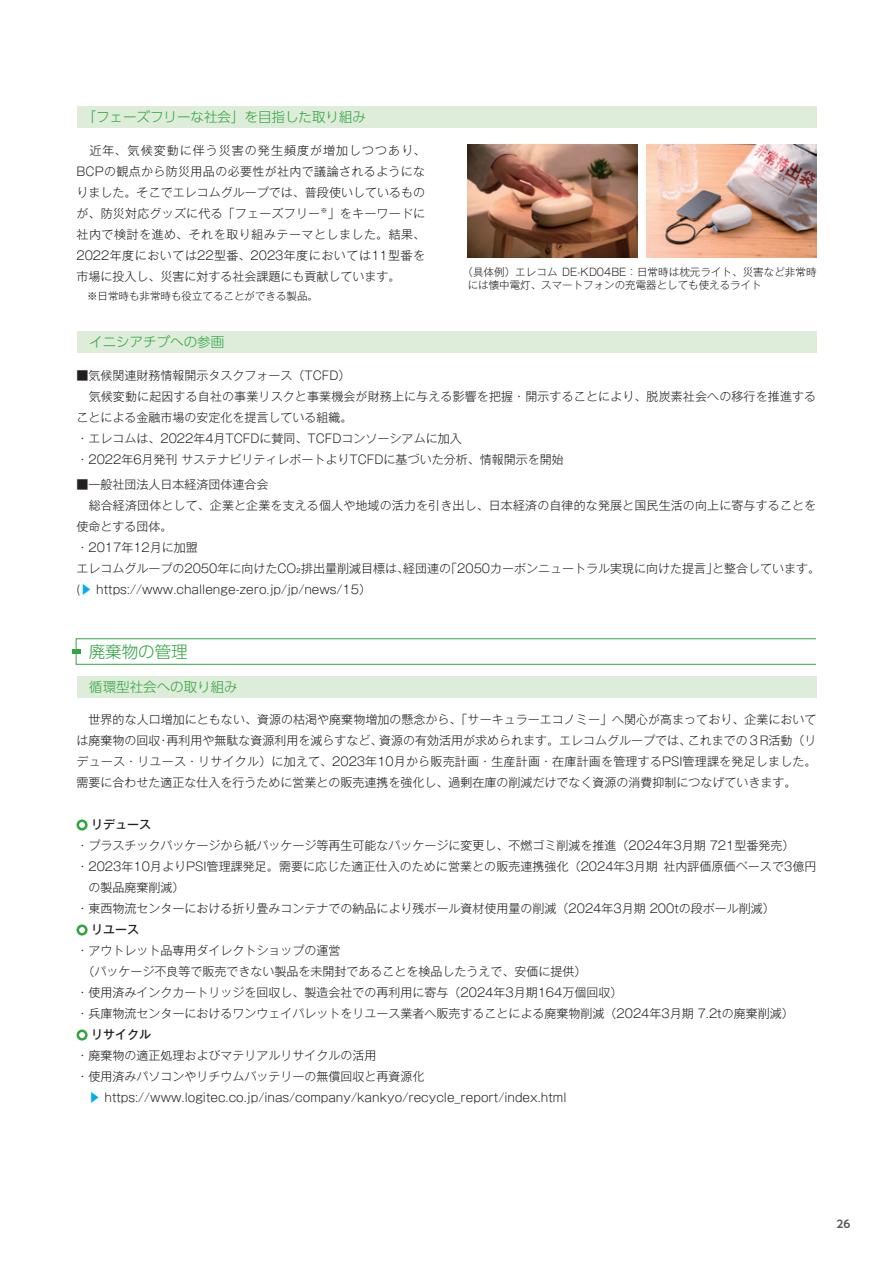
<style>
.page{position:relative;width:893px;height:1263px;background:#fff}
.page>*{position:absolute;margin:0;border:0;box-sizing:border-box;transform-origin:0 0}
.t1{font:300 16.5px "UD Shin Go Pro";color:#32a543}
.t2{font:300 13.5px "UD Shin Go Pro";color:#32a543}
.t3{font:300 12px/21px "Gothic MB101 Pr 5";color:#231f20}
.t4{font:500 12px "Gothic MB101 Pr 5";color:#231f20}
.t5{font:300 10.5px/13.5px "Gothic MB101 Pr 5";color:#231f20}
.t6{font:700 10.5px "UD Shin Go NT Pro De";color:#57585a}
.s1{color:#00aeef}
</style>
<div class="page">
<div style="left:77px;top:331px;width:739px;height:22px;background:#deecda"></div>
<div style="left:77px;top:106px;width:739px;height:22px;background:#deecda"></div>
<img style="left:468px;top:145px;width:170px;height:113px">
<img style="left:646px;top:145px;width:170px;height:113px">
<div style="left:77px;top:819px;width:11px;height:11px;border:3px solid #32a543;border-radius:50%"></div>
<div style="left:77px;top:924px;width:11px;height:11px;border:3px solid #32a543;border-radius:50%"></div>
<div style="left:77px;top:1029px;width:11px;height:11px;border:3px solid #32a543;border-radius:50%"></div>
<div style="left:76px;top:638px;width:740px;height:27px;border:1px solid #32a543"></div>
<div style="left:72px;top:649px;width:8px;height:5px;background:#32a543"></div>
<div style="left:77px;top:676px;width:739px;height:21px;background:#deecda"></div>
<p class="t2" style="left:83px;top:106px;width:285px">「フェーズフリーな社会」を目指した取り組み</p>
<p class="t3" style="left:77px;top:139px;width:350px;text-align:justify">　近年、気候変動に伴う災害の発生頻度が増加しつつあり、BCPの観点から防災用品の必要性が社内で議論されるようになりました。そこでエレコムグループでは、普段使いしているものが、防災対応グッズに代る「フェーズフリー<sup>※</sup>」をキーワードに社内で検討を進め、それを取り組みテーマとしました。結果、2022年度においては22型番、2023年度においては11型番を市場に投入し、災害に対する社会課題にも貢献しています。</p>
<p class="t5" style="left:77px;top:289px;width:243px">　※日常時も非常時も役立てることができる製品。</p>
<p class="t2" style="left:89px;top:331px;width:137px">イニシアチブへの参画</p>
<p class="t5" style="left:468px;top:264px;width:350px;text-indent:-5px">（具体例）エレコム DE-KD04BE：日常時は枕元ライト、災害など非常時には懐中電灯、スマートフォンの充電器としても使えるライト</p>
<p class="t3" style="left:77px;top:364px;width:741px">■気候関連財務情報開示タスクフォース（TCFD）<br>　気候変動に起因する自社の事業リスクと事業機会が財務上に与える影響を把握・開示することにより、脱炭素社会への移行を推進することによる金融市場の安定化を提言している組織。<br>・エレコムは、2022年4月TCFDに賛同、TCFDコンソーシアムに加入<br>・2022年6月発刊 サステナビリティレポートよりTCFDに基づいた分析、情報開示を開始</p>
<p class="t3" style="left:77px;top:473px;width:745px">■一般社団法人日 本経済団体連合会<br>　総合経済団体として、企業と企業を支える個人や地域の活力を引き出し、日本経済の自律的な発展と国民生活の向上に寄与することを使命とする団体。<br>・2017年12月に加盟<br>エレコムグループの2050年に向けたCO₂排出量削減目標は、経団連の「2050カーボンニュートラル実現に向けた提言」と整合しています。(<span class="s1">▶</span> https://www.challenge-zero.jp/jp/news/15）</p>
<h1 class="t1" style="left:89px;top:638px;width:101px">廃棄物の管理</h1>
<p class="t2" style="left:89px;top:676px;width:150px">循環型社会への取り組み</p>
<p class="t3" style="left:77px;top:708px;width:742px;text-align:justify">　世界的な人口増加にともない、資源の枯渇や廃棄物増加の懸念から、「サーキュラーエコノミー」へ関心が高まっており、企業においては廃棄物の回収・再利用や無駄な資源利用を減らすなど、資源の有効活用が求められます。エレコムグループでは、これまでの３R活動（リデュース・リユース・リサイクル）に加えて、2023年10月から販売計画・生産計画・在庫計画を管理するPSI管理課を発足しました。需要に合わせた適正な仕入を行うために営業との販売連携を強化し、過剰在庫の削減だけでなく資源の消費抑制につなげていきます。</p>
<p class="t4" style="left:91px;top:814px;width:61px">リデュース</p>
<p class="t3" style="left:77px;top:834px;width:719px">・プラスチックパッケージから紙パッケージ等再生可能なパッケージに変更し、不燃ゴミ削減を推進（2024年3月期 721型番発売）</p>
<p class="t3" style="left:77px;top:855px;width:741px">・2023年10月よりPSI管理課発足。需要に応じた適正仕入のために営業との販売連携強化（2024年3月期 社内評価原価ベースで3億円</p>
<p class="t3" style="left:89px;top:876px;width:97px">の製品廃棄削減）</p>
<p class="t3" style="left:77px;top:897px;width:700px">・東西物流センターにおける折り畳みコンテナでの納品により残ボール資材使用量の削減（2024年3月期 200tの段ボール削減）</p>
<p class="t4" style="left:91px;top:919px;width:49px">リユース</p>
<p class="t3" style="left:77px;top:939px;width:719px">・アウトレット品専用ダイレクトショップの運営<br>　（パッケージ不良等で販売できない製品を未開封であることを検品したうえで、安価に提供）<br>・使用済みインクカートリッジを回収し、製造会社での再利用に寄与（2024年3月期164万個回収）<br>・兵庫物流センターにおけるワンウェイパレットをリユース業者へ販売することによる廃棄物削減（2024年3月期 7.2tの廃棄削減）</p>
<p class="t4" style="left:91px;top:1024px;width:61px">リサイクル</p>
<p class="t3" style="left:77px;top:1044px;width:301px">・廃棄物の適正処理およびマテリアルリサイクルの活用</p>
<p class="t3" style="left:77px;top:1065px;width:349px">・使用済みパソコンやリチウムバッテリーの無償回収と再資源化</p>
<p class="t3" style="left:89px;top:1086px;width:479px"><span class="s1">▶</span> https://www.logitec.co.jp/inas/company/kankyo/recycle_report/index.html</p>
<p class="t6" style="left:837px;top:1215px;width:15px">26</p>
</div>
